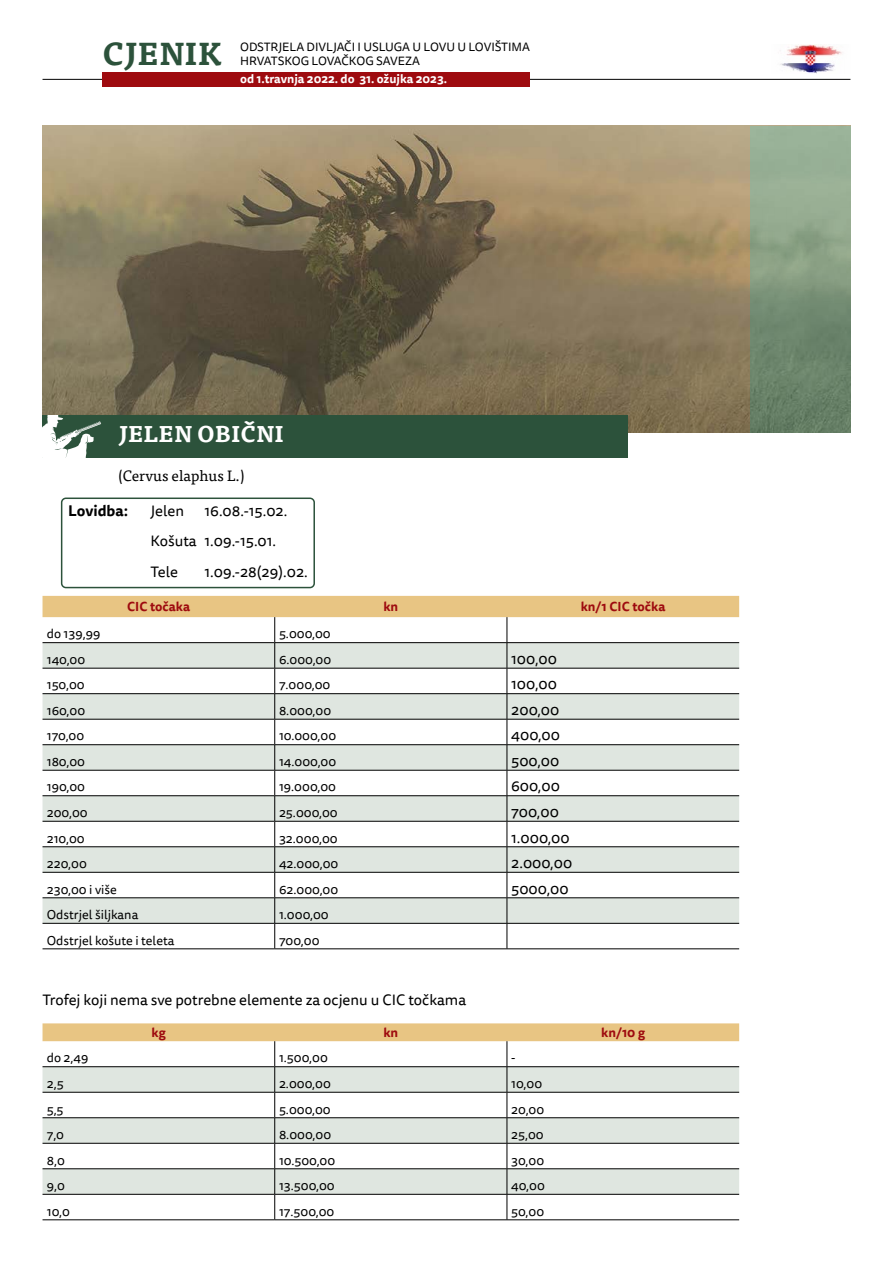
<style>
.page{position:relative;width:893px;height:1263px;background:#fff}
.page>*{position:absolute;margin:0;border:0;box-sizing:border-box;transform-origin:0 0}
.t1{font:700 31.35px "Tisa Pro";color:#2c523b}
.t2{font:700 22.5px "Tisa Pro";color:#fff}
.t3{font:15px/30.8px "Tisa Sans Pro";color:#000}
.t4{font:15px "Tisa Pro";color:#000}
.t5{font:700 15px "Tisa Sans Pro";color:#000}
.t6{font:12.75px "Tisa Sans Pro";color:#000}
.t7{font:700 12.75px "Tisa Sans Pro";color:#9e0b0f}
.t8{font:12px/13.5px "Tisa Sans Pro";color:#000}
.t9{font:700 12px "Tisa Sans Pro";color:#fff}
</style>
<div class="page">
<img style="left:780px;top:44px;width:62px;height:29px">
<hr style="left:43px;top:79px;width:807px;height:1px;background:#000">
<div style="left:103px;top:72px;width:427px;height:15px;background:#9e0b0f"></div>
<img style="left:43px;top:125px;width:807px;height:307px">
<div style="left:61px;top:497px;width:254px;height:91px;border:2px solid #2c523b;border-radius:4px"></div>
<hr style="left:43px;top:948px;width:232px;height:1px;background:#000">
<hr style="left:275px;top:948px;width:232px;height:1px;background:#000">
<hr style="left:507px;top:948px;width:232px;height:1px;background:#000">
<svg style="left:43px;top:596px;width:696px;height:352px"></svg>
<hr style="left:275px;top:770px;width:232px;height:1px;background:#000">
<hr style="left:275px;top:1219px;width:232px;height:1px;background:#000">
<hr style="left:43px;top:1219px;width:232px;height:1px;background:#000">
<svg style="left:43px;top:1023px;width:696px;height:196px"></svg>
<hr style="left:507px;top:1219px;width:232px;height:1px;background:#000">
<div style="left:43px;top:415px;width:585px;height:42px;background:#2c523b"></div>
<svg style="left:43px;top:415px;width:58px;height:42px"></svg>
<div style="left:750px;top:126px;width:100px;height:306px;background:linear-gradient(to bottom,#a3ba9f,#5e775e)"></div>
<h1 class="t1" style="left:103px;top:28px;width:121px">CJENIK</h1>
<p class="t8" style="left:240px;top:41px;width:291px">ODSTRJELA DIVLJAČI I USLUGA U LOVU U LOVIŠTIMA<br>HRVATSKOG LOVAČKOG SAVEZA</p>
<p class="t9" style="left:240px;top:70px;width:208px">od 1.travnja 2022. do 31. ožujka 2023.</p>
<h2 class="t2" style="left:119px;top:415px;width:167px">JELEN OBIČNI</h2>
<p class="t4" style="left:118px;top:464px;width:128px">(Cervus elaphus L.)</p>
<p class="t5" style="left:68px;top:499px;width:62px">Lovidba:</p>
<p class="t3" style="left:151px;top:495px;width:35px">Jelen</p>
<p class="t3" style="left:151px;top:495px;width:138px;text-indent:54px">16.08.-15.02.<br>Košuta 1.09.-15.01.<br>Tele</p>
<p class="t3" style="left:205px;top:557px;width:105px">1.09.-28(29).02.</p>
<p class="t7" style="left:127px;top:597px;width:65px">CIC točaka</p>
<p class="t7" style="left:383px;top:597px;width:16px">kn</p>
<p class="t7" style="left:581px;top:597px;width:86px">kn/1 CIC točka</p>
<p class="t6" style="left:47px;top:625px;width:55px">do 139,99</p>
<p class="t6" style="left:279px;top:625px;width:53px">5.000,00</p>
<p class="t6" style="left:47px;top:651px;width:40px">140,00</p>
<p class="t6" style="left:279px;top:651px;width:54px">6.000,00</p>
<p class="t3" style="left:511px;top:644px;width:47px">100,00</p>
<p class="t6" style="left:47px;top:676px;width:39px">150,00</p>
<p class="t6" style="left:279px;top:676px;width:53px">7.000,00</p>
<p class="t3" style="left:511px;top:669px;width:47px">100,00</p>
<p class="t6" style="left:47px;top:702px;width:40px">160,00</p>
<p class="t6" style="left:279px;top:702px;width:54px">8.000,00</p>
<p class="t3" style="left:511px;top:695px;width:50px">200,00</p>
<p class="t6" style="left:47px;top:727px;width:39px">170,00</p>
<p class="t6" style="left:279px;top:727px;width:59px">10.000,00</p>
<p class="t3" style="left:511px;top:720px;width:50px">400,00</p>
<p class="t6" style="left:47px;top:753px;width:40px">180,00</p>
<p class="t6" style="left:279px;top:753px;width:59px">14.000,00</p>
<p class="t3" style="left:511px;top:746px;width:50px">500,00</p>
<p class="t6" style="left:47px;top:778px;width:40px">190,00</p>
<p class="t6" style="left:279px;top:778px;width:59px">19.000,00</p>
<p class="t3" style="left:511px;top:771px;width:50px">600,00</p>
<p class="t6" style="left:47px;top:804px;width:42px">200,00</p>
<p class="t6" style="left:279px;top:804px;width:60px">25.000,00</p>
<p class="t3" style="left:511px;top:797px;width:49px">700,00</p>
<p class="t6" style="left:47px;top:829px;width:39px">210,00</p>
<p class="t6" style="left:279px;top:829px;width:60px">32.000,00</p>
<p class="t3" style="left:511px;top:822px;width:60px">1.000,00</p>
<p class="t6" style="left:47px;top:855px;width:42px">220,00</p>
<p class="t6" style="left:279px;top:855px;width:61px">42.000,00</p>
<p class="t3" style="left:511px;top:848px;width:63px">2.000,00</p>
<p class="t6" style="left:47px;top:880px;width:72px">230,00 i više</p>
<p class="t6" style="left:279px;top:880px;width:61px">62.000,00</p>
<p class="t3" style="left:511px;top:873px;width:59px">5000,00</p>
<p class="t6" style="left:47px;top:906px;width:93px">Odstrjel šiljkana</p>
<p class="t6" style="left:279px;top:906px;width:51px">1.000,00</p>
<p class="t6" style="left:47px;top:931px;width:129px">Odstrjel košute i teleta</p>
<p class="t6" style="left:279px;top:931px;width:42px">700,00</p>
<p class="t3" style="left:43px;top:984px;width:425px">Trofej koji nema sve potrebne elemente za ocjenu u CIC točkama</p>
<p class="t7" style="left:151px;top:1023px;width:16px">kg</p>
<p class="t7" style="left:383px;top:1023px;width:16px">kn</p>
<p class="t7" style="left:601px;top:1023px;width:45px">kn/10 g</p>
<p class="t6" style="left:47px;top:1049px;width:43px">do 2,49</p>
<p class="t6" style="left:279px;top:1049px;width:50px">1.500,00</p>
<p class="t6" style="left:511px;top:1049px;width:6px">-</p>
<p class="t6" style="left:47px;top:1075px;width:18px">2,5</p>
<p class="t6" style="left:279px;top:1075px;width:53px">2.000,00</p>
<p class="t6" style="left:511px;top:1075px;width:33px">10,00</p>
<p class="t6" style="left:47px;top:1100px;width:18px">5,5</p>
<p class="t6" style="left:279px;top:1100px;width:53px">5.000,00</p>
<p class="t6" style="left:511px;top:1100px;width:35px">20,00</p>
<p class="t6" style="left:47px;top:1126px;width:19px">7,0</p>
<p class="t6" style="left:279px;top:1126px;width:54px">8.000,00</p>
<p class="t6" style="left:511px;top:1126px;width:34px">25,00</p>
<p class="t6" style="left:47px;top:1151px;width:20px">8,0</p>
<p class="t6" style="left:279px;top:1151px;width:58px">10.500,00</p>
<p class="t6" style="left:511px;top:1151px;width:35px">30,00</p>
<p class="t6" style="left:47px;top:1177px;width:20px">9,0</p>
<p class="t6" style="left:279px;top:1177px;width:57px">13.500,00</p>
<p class="t6" style="left:511px;top:1177px;width:35px">40,00</p>
<p class="t6" style="left:47px;top:1202px;width:25px">10,0</p>
<p class="t6" style="left:279px;top:1202px;width:57px">17.500,00</p>
<p class="t6" style="left:511px;top:1202px;width:35px">50,00</p>
</div>
